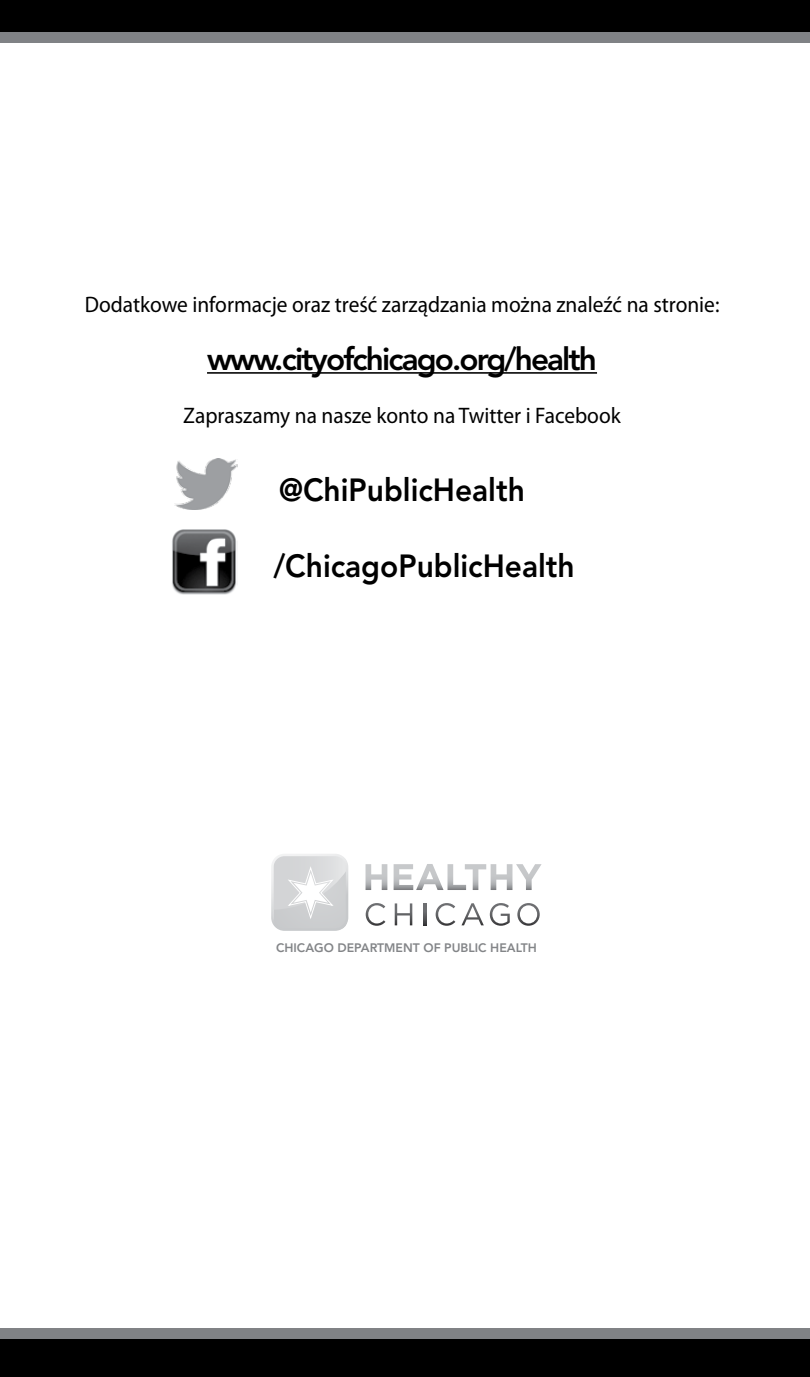
<style>
.page{position:relative;width:810px;height:1377px;background:#fff}
.page>*{position:absolute;margin:0;border:0;box-sizing:border-box;transform-origin:0 0}
.t1{font:800 31.72px "Avenir";color:#000;scale:.94 1}
.t2{font:800 31.5px "Avenir";letter-spacing:-.06em;color:#000}
.t3{font:22.5px "Myriad Pro";color:#000;scale:.95 1}
.t4{font:800 12.15px "Avenir";color:#838588}
</style>
<div class="page">
<hr style="left:207px;top:372px;width:390px;height:2px;background:#000">
<img style="left:172px;top:529px;width:64px;height:66px">
<div style="left:0;top:1339px;width:810px;height:38px;background:#000"></div>
<div style="left:0;top:1328px;width:810px;height:11px;background:#808285"></div>
<div style="left:0;top:0;width:810px;height:31px;background:#000"></div>
<div style="left:0;top:32px;width:810px;height:11px;background:#808285"></div>
<img style="left:174px;top:458px;width:63px;height:51px">
<svg style="left:366px;top:864px;width:21px;height:26px"></svg>
<svg style="left:394px;top:864px;width:148px;height:26px"></svg>
<svg style="left:366px;top:903px;width:19px;height:23px"></svg>
<svg style="left:395px;top:903px;width:17px;height:22px"></svg>
<svg style="left:424px;top:903px;width:2px;height:22px"></svg>
<svg style="left:436px;top:903px;width:19px;height:23px"></svg>
<svg style="left:462px;top:903px;width:22px;height:22px"></svg>
<svg style="left:490px;top:903px;width:20px;height:23px"></svg>
<svg style="left:517px;top:903px;width:23px;height:23px"></svg>
<svg style="left:271px;top:854px;width:77px;height:77px"></svg>
<p class="t3" style="left:85px;top:292px;width:670px">Dodatkowe informacje oraz treść zarządzania można znaleźć na stronie:</p>
<h2 class="t2" style="left:207px;top:340px;width:392px">www.cityofchicago.org/health</h2>
<p class="t3" style="left:183px;top:403px;width:462px">Zapraszamy na nasze konto na Twitter i Facebook</p>
<h1 class="t1" style="left:279px;top:471px;width:263px">@ChiPublicHealth</h1>
<h1 class="t1" style="left:274px;top:547px;width:322px">/ChicagoPublicHealth</h1>
<p class="t4" style="left:276px;top:941px;width:262px">CHICAGO DEPARTMENT OF PUBLIC HEALTH</p>
</div>
